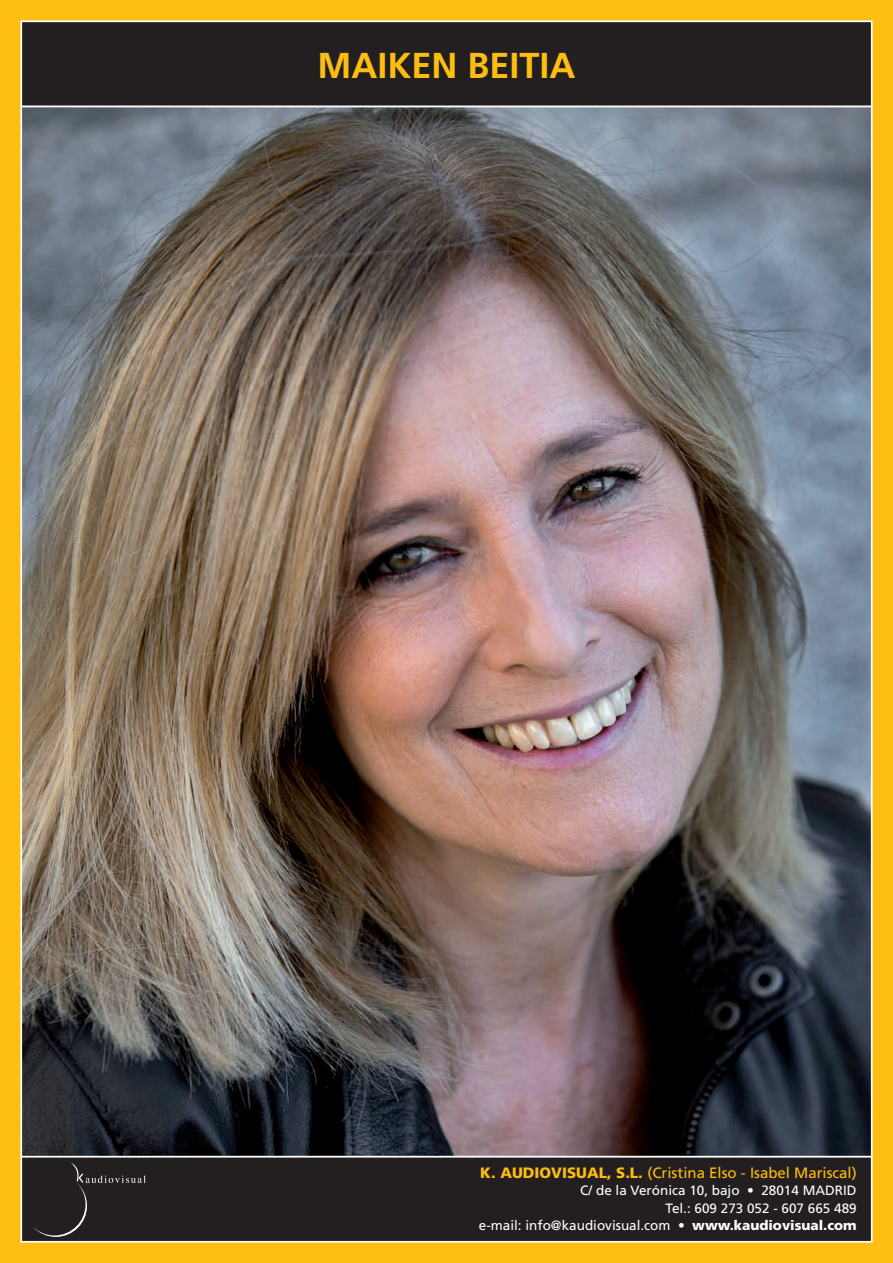
<style>
.page{position:relative;width:893px;height:1263px;background:#fdbd12}
.page>*{position:absolute;margin:0;border:0;box-sizing:border-box;transform-origin:0 0}
.t1{font:700 36px "Frutiger";color:#fdbd12}
.t2{font:15px "Frutiger";color:#fdbd12}
.t3{font:13.5px/17.5px "Frutiger";color:#fff;text-align:right}
.s1{font-weight:900}
</style>
<div class="page">
<img style="left:23px;top:109px;width:847px;height:1045px">
<div style="left:20px;top:1156px;width:853px;height:86px;background:#231f20;border:2px solid #fff"></div>
<div style="left:20px;top:20px;width:853px;height:87px;background:#231f20;border:2px solid #fff"></div>
<svg style="left:33px;top:1162px;width:113px;height:75px"></svg>
<h1 class="t1" style="left:317px;top:51px;width:260px">MAIKEN BEITIA</h1>
<p class="t2" style="left:480px;top:1166px;width:378px"><span class="s1">K. AUDIOVISUAL, S.L.</span> (Cristina Elso - Isabel Mariscal)</p>
<p class="t3" style="left:479px;top:1183px;width:379px">C/ de la Verónica 10, bajo • 28014 MADRID<br>Tel.: 609 273 052 - 607 665 489<br>e-mail: info@kaudiovisual.com • <span class="s1">www.kaudiovisual.com</span></p>
</div>
